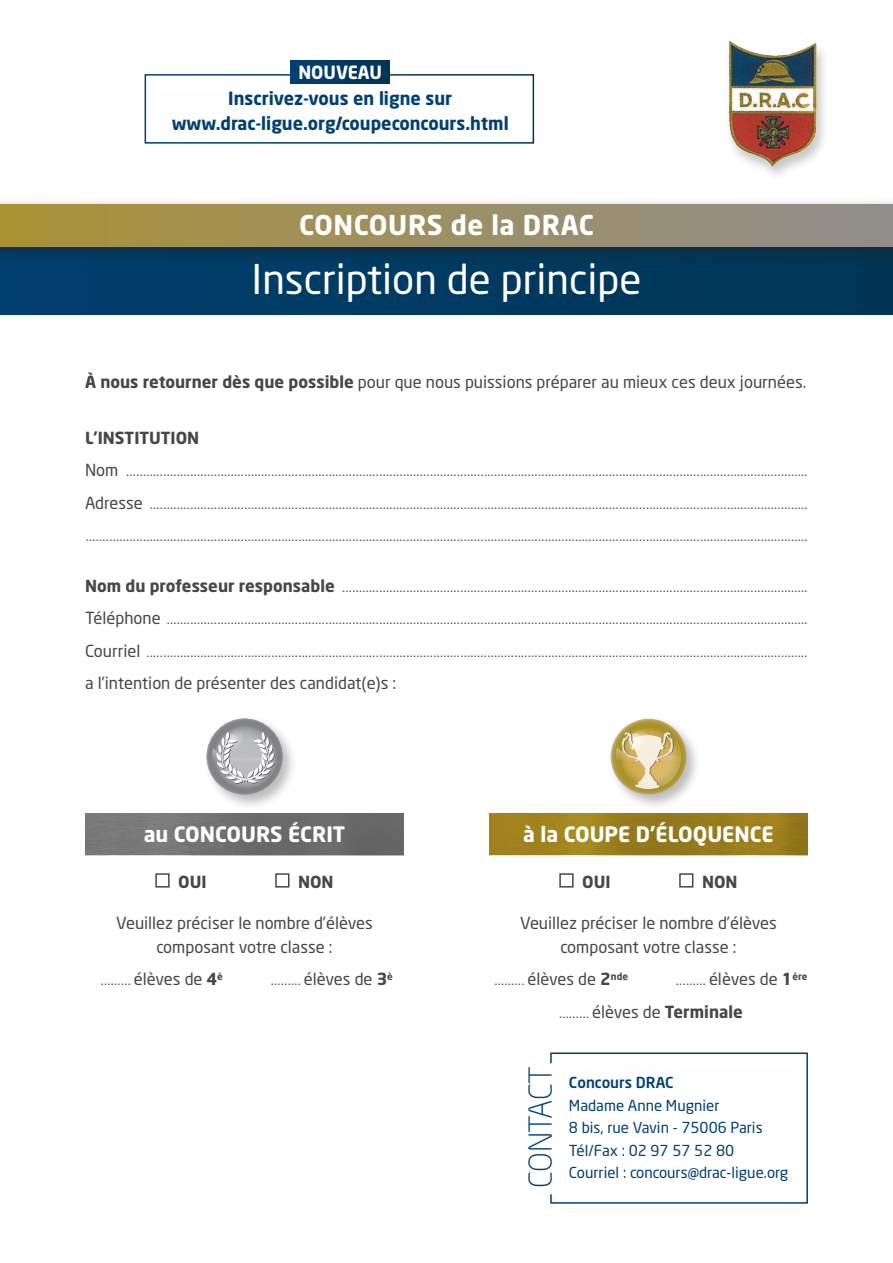
<style>
.page{position:relative;width:893px;height:1263px;background:#fff}
.page>*{position:absolute;margin:0;border:0;box-sizing:border-box;transform-origin:0 0}
.t1{font:40.5px "Neo Sans";color:#fff}
.t2{font:300 31.2px "Neo Sans";letter-spacing:-.03em;color:#004071}
.t3{font:700 27px "Neo Sans";letter-spacing:.02em;color:#fff}
.t4{font:700 21px "Neo Sans";color:#fff}
.t5{font:700 18px "Neo Sans";color:#004071}
.t6{font:700 18px "Neo Sans";color:#fff}
.t7{font:16.5px/24px "Neo Sans";color:#484648;text-align:center}
.t8{font:700 16.5px "Neo Sans";color:#484648}
.t9{font:15px "Neo Sans";color:#004071}
.t10{font:500 15px "Neo Sans";color:#004071}
.t11{font:13.5px "Times";color:#484648}
.s1{font-weight:700}
.s2{font-family:"Neo Sans";font-size:16.5px}
.s3{font-family:"Neo Sans";font-weight:700;font-size:16.5px}
</style>
<div class="page">
<div style="left:0;top:247px;width:893px;height:68px;background:linear-gradient(to right,#004070,#003554)"></div>
<div style="left:0;top:196px;width:893px;height:71px;background:#231f20;opacity:.5"></div>
<div style="left:0;top:204px;width:893px;height:43px;background:linear-gradient(to right,#aa9238,#908d8f)"></div>
<img style="left:85px;top:813px;width:319px;height:42px">
<div style="left:155px;top:873px;width:15px;height:14px;border:2px solid #484648"></div>
<div style="left:275px;top:873px;width:14px;height:14px;border:2px solid #484648"></div>
<div style="left:204px;top:715px;width:94px;height:95px;background:#231f20;opacity:.3"></div>
<svg style="left:207px;top:719px;width:75px;height:75px"></svg>
<img style="left:728px;top:41px;width:96px;height:134px">
<svg style="left:550px;top:1052px;width:258px;height:152px"></svg>
<img style="left:489px;top:813px;width:319px;height:42px">
<div style="left:559px;top:873px;width:15px;height:14px;border:2px solid #484648"></div>
<div style="left:679px;top:873px;width:14px;height:14px;border:2px solid #484648"></div>
<div style="left:608px;top:716px;width:93px;height:94px;background:#231f20;opacity:.3"></div>
<svg style="left:610px;top:719px;width:76px;height:75px"></svg>
<svg style="left:616px;top:724px;width:65px;height:66px;background:#cfbc7f"></svg>
<div style="left:145px;top:74px;width:389px;height:70px;border:2px solid #fff"></div>
<div style="left:291px;top:60px;width:98px;height:24px;background:linear-gradient(to right,#004070,#003554)"></div>
<p class="t6" style="left:298px;top:61px;width:85px">NOUVEAU</p>
<p class="t5" style="left:228px;top:86px;width:225px">Inscrivez-vous en ligne sur</p>
<p class="t5" style="left:172px;top:112px;width:338px">www.drac-ligue.org/coupeconcours.html</p>
<p class="t3" style="left:299px;top:208px;width:296px">CONCOURS de la DRAC</p>
<p class="t1" style="left:252px;top:254px;width:391px">Inscription de principe</p>
<p class="t7" style="left:85px;top:369px;width:723px"><span class="s1">À nous retourner dès que possible</span> pour que nous puissions préparer au mieux ces deux journées.</p>
<p class="t8" style="left:85px;top:427px;width:116px">L’INSTITUTION</p>
<p class="t11" style="left:85px;top:459px;width:724px"><span class="s2">Nom</span> ..........................................................................................................................................................................................................</p>
<p class="t11" style="left:85px;top:492px;width:724px"><span class="s2">Adresse</span> ...................................................................................................................................................................................................</p>
<p class="t11" style="left:85px;top:524px;width:724px">......................................................................................................................................................................................................................</p>
<p class="t11" style="left:85px;top:575px;width:724px"><span class="s3">Nom du professeur responsable</span> ..........................................................................................................................................</p>
<p class="t11" style="left:85px;top:607px;width:724px"><span class="s2">Téléphone</span> ..............................................................................................................................................................................................</p>
<p class="t11" style="left:85px;top:640px;width:724px"><span class="s2">Courriel</span> ....................................................................................................................................................................................................</p>
<p class="t7" style="left:85px;top:671px;width:312px">a l’intention de présenter des candidat(e)s :</p>
<p class="t4" style="left:144px;top:821px;width:203px">au CONCOURS ÉCRIT</p>
<p class="t8" style="left:178px;top:871px;width:30px">OUI</p>
<p class="t8" style="left:298px;top:871px;width:37px">NON</p>
<p class="t7" style="left:116px;top:910px;width:258px">Veuillez préciser le nombre d’élèves composant votre classe :</p>
<p class="t11" style="left:100px;top:968px;width:124px">......... <span class="s2">élèves de</span> <span class="s3">4</span><sup>è</sup></p>
<p class="t11" style="left:270px;top:968px;width:124px">......... <span class="s2">élèves de</span> <span class="s3">3</span><sup>è</sup></p>
<p class="t4" style="left:523px;top:821px;width:252px">à la COUPE D'ÉLOQUENCE</p>
<p class="t8" style="left:582px;top:871px;width:30px">OUI</p>
<p class="t8" style="left:702px;top:871px;width:37px">NON</p>
<p class="t7" style="left:520px;top:910px;width:258px">Veuillez préciser le nombre d’élèves composant votre classe :</p>
<p class="t11" style="left:494px;top:968px;width:136px">......... <span class="s2">élèves de</span> <span class="s3">2</span><sup>nde</sup></p>
<p class="t11" style="left:675px;top:968px;width:134px">......... <span class="s2">élèves de</span> <span class="s3">1</span><sup>ère</sup></p>
<p class="t11" style="left:558px;top:1000px;width:186px">......... <span class="s2">élèves de</span> <span class="s3">Terminale</span></p>
<p class="t2" style="left:522px;top:1188px;width:123px;rotate:-90deg">CONTACT</p>
<p class="t10" style="left:569px;top:1073px;width:106px">Concours DRAC</p>
<p class="t9" style="left:569px;top:1096px;width:152px">Madame Anne Mugnier</p>
<p class="t9" style="left:569px;top:1118px;width:195px">8 bis, rue Vavin - 75006 Paris</p>
<p class="t9" style="left:569px;top:1141px;width:167px">Tél/Fax : 02 97 57 52 80</p>
<p class="t9" style="left:569px;top:1163px;width:221px">Courriel : concours@drac-ligue.org</p>
</div>
